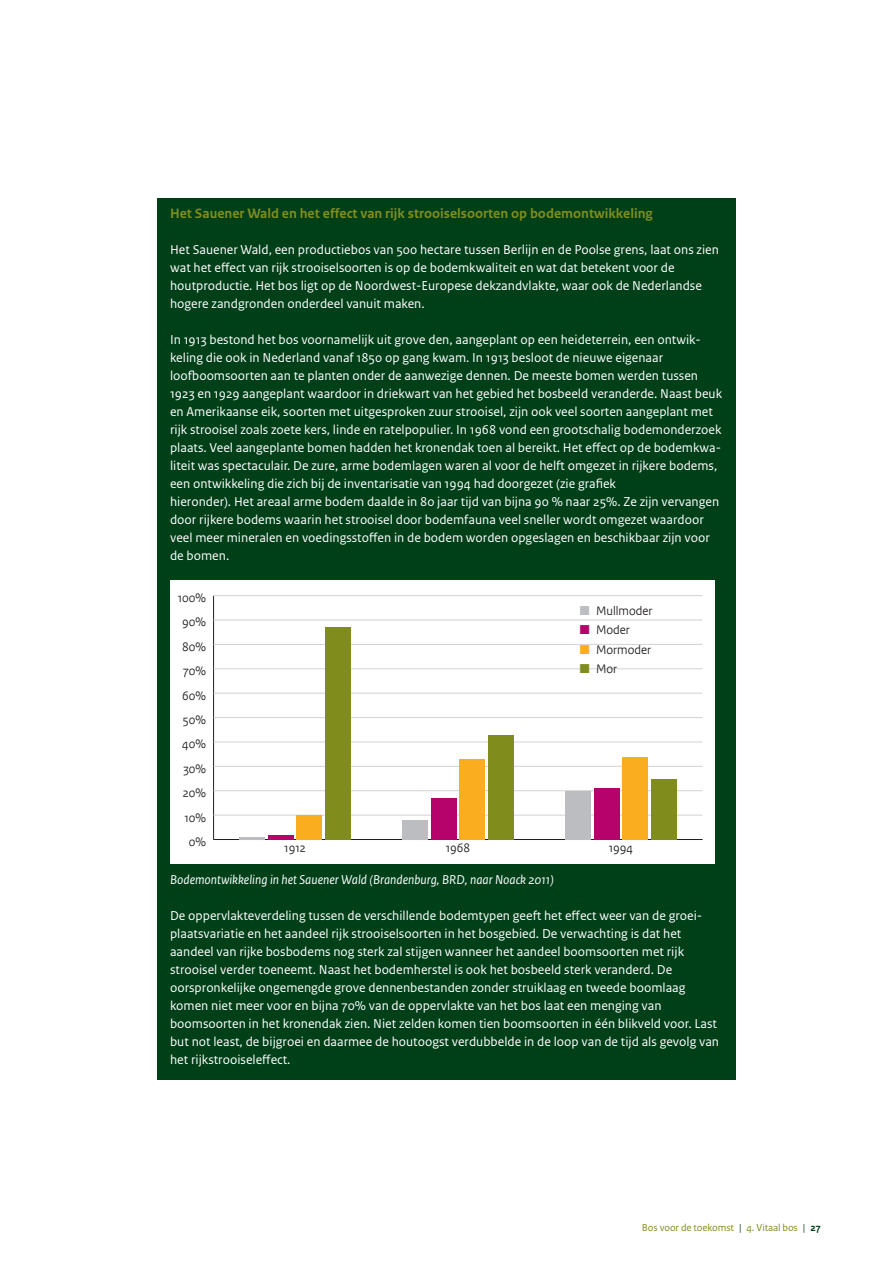
<style>
.page{position:relative;width:893px;height:1263px;background:#fff}
.page>*{position:absolute;margin:0;border:0;box-sizing:border-box;transform-origin:0 0}
._20_RO_Kader_Subkop{font:700 14.25px "Rijksoverheid Sans Text";color:#808d1d}
._21_RO_Kader_Broodte{font:13.5px/18px "Rijksoverheid Sans Text";color:#fff}
._21_RO_Kader_Broodte-2{font:italic 13.5px "Rijksoverheid Sans Text";color:#fff}
.t1{font:12.9px "Rijksoverheid Sans Heading TT";color:#231f20}
.t2{font:10.5px "Rijksoverheid Sans Text";letter-spacing:-.01em;color:#808d1d}
.s1{color:#bcbdc0}
.s2{color:#b6036c}
.s3{color:#faad1e}
.s4{color:#808d1d}
.s5{color:#004019}
.s6{font-weight:700;color:#004019}
</style>
<div class="page">
<div style="left:157px;top:198px;width:579px;height:35px;background:#004019"></div>
<div style="left:157px;top:230px;width:579px;height:93px;background:#004019"></div>
<div style="left:157px;top:320px;width:579px;height:255px;background:#004019"></div>
<div style="left:157px;top:572px;width:579px;height:39px;background:#004019"></div>
<div style="left:157px;top:608px;width:579px;height:39px;background:#004019"></div>
<div style="left:157px;top:644px;width:579px;height:39px;background:#004019"></div>
<div style="left:157px;top:680px;width:579px;height:39px;background:#004019"></div>
<div style="left:157px;top:716px;width:579px;height:39px;background:#004019"></div>
<div style="left:157px;top:752px;width:579px;height:39px;background:#004019"></div>
<div style="left:157px;top:788px;width:579px;height:39px;background:#004019"></div>
<div style="left:157px;top:824px;width:579px;height:39px;background:#004019"></div>
<div style="left:157px;top:860px;width:579px;height:39px;background:#004019"></div>
<div style="left:157px;top:896px;width:579px;height:184px;background:#004019"></div>
<div style="left:170px;top:580px;width:544px;height:284px;background:#fff"></div>
<hr style="left:213px;top:596px;width:1px;height:243px;background:#231f20">
<hr style="left:214px;top:839px;width:488px;height:1px;background:#231f20">
<hr style="left:214px;top:815px;width:488px;height:1px;background:#d1d2d4">
<hr style="left:214px;top:790px;width:488px;height:1px;background:#d1d2d4">
<hr style="left:214px;top:766px;width:488px;height:1px;background:#d1d2d4">
<hr style="left:214px;top:742px;width:488px;height:1px;background:#d1d2d4">
<hr style="left:214px;top:717px;width:488px;height:1px;background:#d1d2d4">
<hr style="left:214px;top:693px;width:488px;height:1px;background:#d1d2d4">
<hr style="left:214px;top:668px;width:488px;height:1px;background:#d1d2d4">
<hr style="left:214px;top:644px;width:488px;height:1px;background:#d1d2d4">
<hr style="left:214px;top:620px;width:488px;height:1px;background:#d1d2d4">
<hr style="left:214px;top:595px;width:488px;height:1px;background:#d1d2d4">
<div style="left:325px;top:627px;width:26px;height:212px;background:#808d1d"></div>
<div style="left:488px;top:735px;width:26px;height:104px;background:#808d1d"></div>
<div style="left:651px;top:778px;width:25px;height:61px;background:#808d1d"></div>
<div style="left:296px;top:815px;width:26px;height:24px;background:#faad1e"></div>
<div style="left:459px;top:759px;width:26px;height:80px;background:#faad1e"></div>
<div style="left:622px;top:756px;width:26px;height:83px;background:#faad1e"></div>
<hr style="left:268px;top:835px;width:26px;height:4px;background:#b6036c">
<div style="left:431px;top:798px;width:26px;height:41px;background:#b6036c"></div>
<div style="left:594px;top:788px;width:25px;height:51px;background:#b6036c"></div>
<hr style="left:239px;top:837px;width:26px;height:2px;background:#bcbdc0">
<div style="left:402px;top:820px;width:26px;height:19px;background:#bcbdc0"></div>
<div style="left:565px;top:791px;width:26px;height:48px;background:#bcbdc0"></div>
<p class="_20_RO_Kader_Subkop" style="left:170px;top:205px;width:484px">Het Sauener Wald en het effect van rijk strooiselsoorten op bodemontwikkeling</p>
<p class="_21_RO_Kader_Broodte" style="left:170px;top:241px;width:550px">Het Sauener Wald, een productiebos van 500 hectare tussen Berlijn en de Poolse grens, laat ons zien wat het effect van rijk strooiselsoorten is op de bodemkwaliteit en wat dat betekent voor de houtproductie. Het bos ligt op de Noordwest-Europese dekzandvlakte, waar ook de Nederlandse hogere zandgronden onderdeel vanuit maken.</p>
<p class="_21_RO_Kader_Broodte" style="left:170px;top:331px;width:554px">In 1913 bestond het bos voornamelijk uit grove den, aangeplant op een heideterrein, een ontwik&shy;keling die ook in Nederland vanaf 1850 op gang kwam. In 1913 besloot de nieuwe eigenaar loofboomsoorten aan te planten onder de aanwezige dennen. De meeste bomen werden tussen 1923 en 1929 aangeplant waardoor in driekwart van het gebied het bosbeeld veranderde. Naast beuk en Amerikaanse eik, soorten met uitgesproken zuur strooisel, zijn ook veel soorten aangeplant met rijk strooisel zoals zoete kers, linde en ratelpopulier. In 1968 vond een grootschalig bodemonderzoek plaats. Veel aangeplante bomen hadden het kronendak toen al bereikt. Het effect op de bodemkwa&shy;liteit was spectaculair. De zure, arme bodemlagen waren al voor de helft omgezet in rijkere bodems, een ontwikkeling die zich bij de inventarisatie van 1994 had doorgezet (zie grafiek<br>hieronder). Het areaal arme bodem daalde in 80 jaar tijd van bijna 90 % naar 25%. Ze zijn vervangen door rijkere bodems waarin het strooisel door bodemfauna veel sneller wordt omgezet waardoor veel meer mineralen en voedingsstoffen in de bodem worden opgeslagen en beschikbaar zijn voor de bomen.</p>
<p class="t1" style="left:178px;top:590px;width:30px">100%</p>
<p class="t1" style="left:182px;top:615px;width:25px">90%</p>
<p class="t1" style="left:182px;top:639px;width:25px">80%</p>
<p class="t1" style="left:183px;top:663px;width:24px">70%</p>
<p class="t1" style="left:182px;top:688px;width:25px">60%</p>
<p class="t1" style="left:183px;top:712px;width:25px">50%</p>
<p class="t1" style="left:182px;top:737px;width:25px">40%</p>
<p class="t1" style="left:183px;top:761px;width:24px">30%</p>
<p class="t1" style="left:183px;top:785px;width:25px">20%</p>
<p class="t1" style="left:184px;top:810px;width:23px">10%</p>
<p class="t1" style="left:189px;top:834px;width:19px">0%</p>
<p class="t1" style="left:580px;top:603px;width:74px"><span class="s1">■</span> Mullmoder</p>
<p class="t1" style="left:580px;top:622px;width:52px"><span class="s2">■</span> Moder</p>
<p class="t1" style="left:580px;top:642px;width:73px"><span class="s3">■</span> Mormoder</p>
<p class="t1" style="left:580px;top:661px;width:39px"><span class="s4">■</span> Mor</p>
<p class="t1" style="left:284px;top:840px;width:23px">1912</p>
<p class="t1" style="left:446px;top:840px;width:26px">1968</p>
<p class="t1" style="left:609px;top:840px;width:26px">1994</p>
<p class="_21_RO_Kader_Broodte-2" style="left:170px;top:872px;width:385px">Bodemontwikkeling in het Sauener Wald (Brandenburg, BRD, naar Noack 2011)</p>
<p class="_21_RO_Kader_Broodte" style="left:170px;top:907px;width:551px">De oppervlakteverdeling tussen de verschillende bodemtypen geeft het effect weer van de groei&shy;plaatsvariatie en het aandeel rijk strooiselsoorten in het bosgebied. De verwachting is dat het aandeel van rijke bosbodems nog sterk zal stijgen wanneer het aandeel boomsoorten met rijk strooisel verder toeneemt. Naast het bodemherstel is ook het bosbeeld sterk veranderd. De oorspronkelijke ongemengde grove dennenbestanden zonder struiklaag en tweede boomlaag komen niet meer voor en bijna 70% van de oppervlakte van het bos laat een menging van boomsoorten in het kronendak zien. Niet zelden komen tien boomsoorten in één blikveld voor. Last but not least, de bijgroei en daarmee de houtoogst verdubbelde in de loop van de tijd als gevolg van het rijkstrooiseleffect.</p>
<p class="t2" style="left:642px;top:1221px;width:180px">Bos voor de toekomst <span class="s5">|</span> 4. Vitaal bos <span class="s5">|</span> <span class="s6">27</span></p>
</div>
